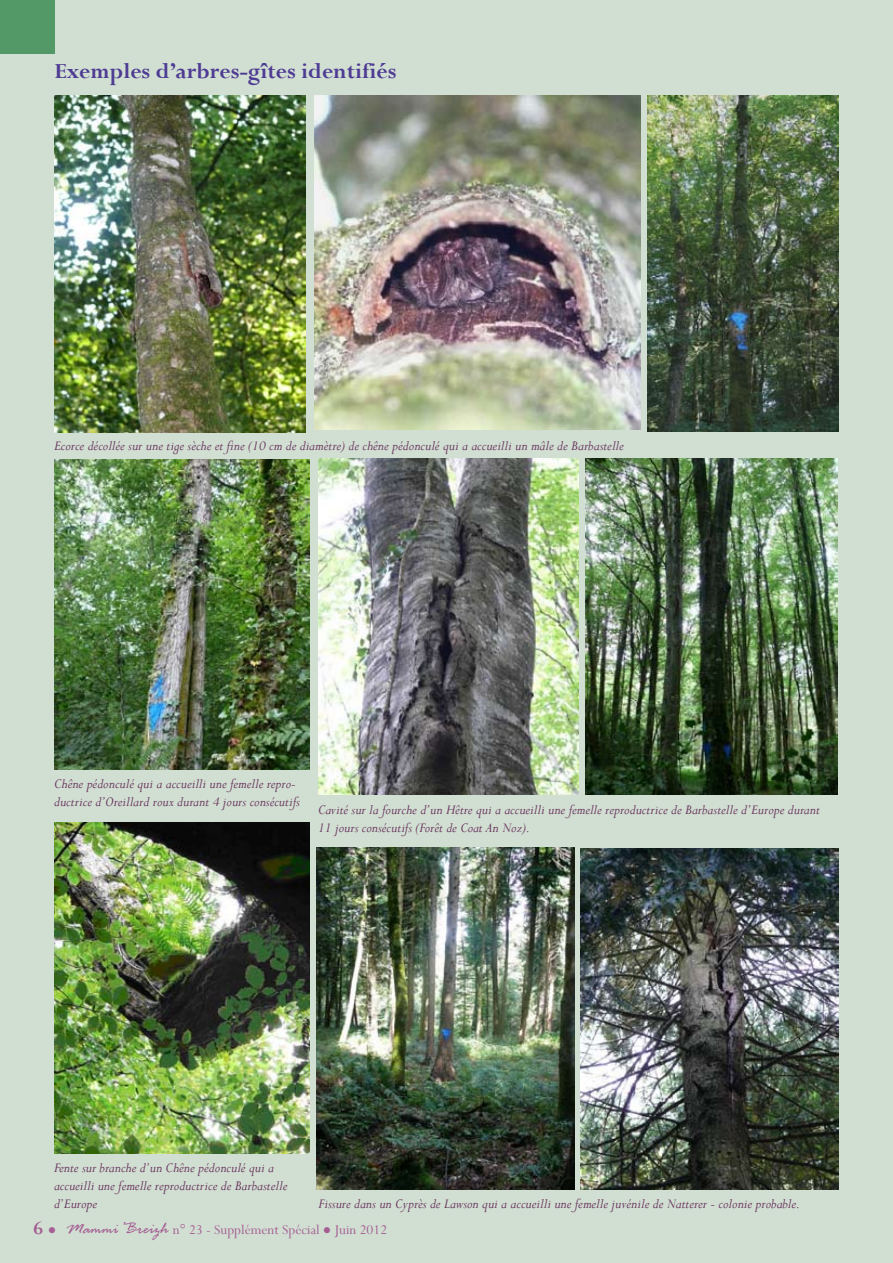
<style>
.page{position:relative;width:893px;height:1263px;background:#d1dfd2}
.page>*{position:absolute;margin:0;border:0;box-sizing:border-box;transform-origin:0 0}
.t1{font:700 24px "Perpetua";color:#4e3b93}
.t2{font:italic 15px/18px "Perpetua";color:#6b3861}
.t3{font:15px "Perpetua";color:#a55f94}
.s1{font-weight:700;font-size:21px}
.s2{font-family:"Rage";font-style:italic;font-size:18px}
</style>
<div class="page">
<div style="left:0;top:0;width:54px;height:54px;background:#529967"></div>
<img style="left:315px;top:96px;width:326px;height:333px">
<img style="left:648px;top:95px;width:191px;height:336px">
<img style="left:54px;top:96px;width:252px;height:336px">
<img style="left:317px;top:848px;width:258px;height:341px">
<img style="left:580px;top:848px;width:259px;height:341px">
<img style="left:54px;top:822px;width:255px;height:331px">
<img style="left:318px;top:458px;width:260px;height:337px">
<img style="left:586px;top:459px;width:251px;height:336px">
<img style="left:54px;top:459px;width:255px;height:310px">
<h1 class="t1" style="left:54px;top:56px;width:344px">Exemples d’arbres-gîtes identifiés</h1>
<p class="t2" style="left:54px;top:436px;width:571px">Ecorce décollée sur une tige sèche et fine (10 cm de diamètre) de chêne pédonculé qui a accueilli un mâle de Barbastelle</p>
<p class="t2" style="left:54px;top:774px;width:247px">Chêne pédonculé qui a accueilli une femelle repro&shy;ductrice d’Oreillard roux durant 4 jours consécutifs</p>
<p class="t2" style="left:318px;top:800px;width:503px">Cavité sur la fourche d’un Hêtre qui a accueilli une femelle reproductrice de Barbastelle d’Europe durant<br>11 jours consécutifs (Forêt de Coat An Noz).</p>
<p class="t2" style="left:54px;top:1158px;width:235px">Fente sur branche d’un Chêne pédonculé qui a accueilli une femelle reproductrice de Barbastelle d’Europe</p>
<p class="t2" style="left:318px;top:1194px;width:483px">Fissure dans un Cyprès de Lawson qui a accueilli une femelle juvénile de Natterer - colonie probable.</p>
<p class="t3" style="left:34px;top:1220px;width:355px"><span class="s1">6</span> ● <span class="s2">Mammi’Breizh</span> n° 23 - Supplément Spécial ● Juin 2012</p>
</div>
